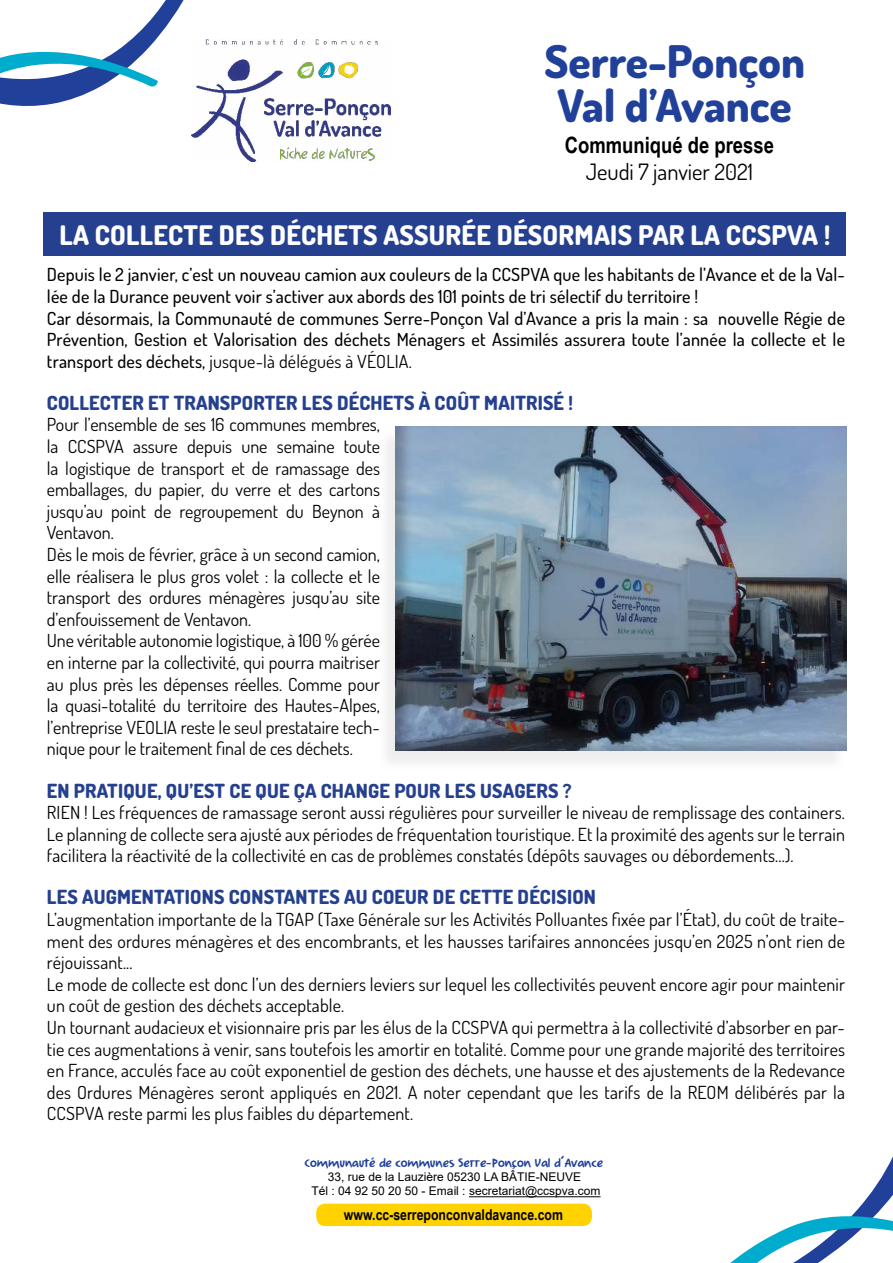
<style>
.page{position:relative;width:893px;height:1263px;background:#fff}
.page>*{position:absolute;margin:0;border:0;box-sizing:border-box;transform-origin:0 0}
.t1{font:800 45px/43.5px "Dosis";color:#21409a}
.t2{font:800 27px "Dosis";letter-spacing:.01em;color:#fff}
.t3{font:700 22.5px "Arial Narrow";color:#000}
.t4{font:22.5px "Dosis";color:#000}
.t5{font:800 19.5px "Dosis";letter-spacing:.01em;color:#25408f}
.t6{font:18px/21.6px "Dosis";letter-spacing:.01em;color:#000}
.t7{font:500 18px/21.6px "Dosis";letter-spacing:.01em;color:#000}
.t8{font:700 15px "Arial Narrow";color:#000}
.t9{font:12px/14.4px "Arial";color:#000;text-align:center}
.t10{font:900 12px "Ad Pro LT Std";color:#21409a}
.s1{font-weight:400}
</style>
<div class="page">
<img style="left:192px;top:39px;width:198px;height:122px">
<div style="left:44px;top:213px;width:802px;height:43px;background:#25408f"></div>
<svg style="left:0;top:0;width:195px;height:127px"></svg>
<hr style="left:469px;top:1196px;width:132px;height:1px;background:#000">
<div style="left:316px;top:1204px;width:276px;height:22px;background:#ffd200;border-radius:9px"></div>
<svg style="left:730px;top:1156px;width:163px;height:107px"></svg>
<div style="left:378px;top:430px;width:467px;height:341px;background:#f4f4f5"></div>
<div style="left:382px;top:414px;width:479px;height:338px;background:#afadb5;opacity:.75"></div>
<h1 class="t1" style="left:544px;top:39px;width:262px">SERRE-PONÇON<br>VAL D’AVANCE</h1>
<p class="t3" style="left:565px;top:128px;width:211px">Communiqué de presse</p>
<p class="t4" style="left:586px;top:157px;width:169px">Jeudi 7 janvier 2021</p>
<h2 class="t2" style="left:59px;top:217px;width:772px">LA COLLECTE DES DÉCHETS ASSURÉE DÉSORMAIS PAR LA CCSPVA !</h2>
<p class="t7" style="left:47px;top:264px;width:800px">Depuis le 2 janvier, c’est un nouveau camion aux couleurs de la CCSPVA que les habitants de l’Avance et de la Val&shy;lée de la Durance peuvent voir s’activer aux abords des 101 points de tri sélectif du territoire !<br>Car désormais, la Communauté de communes Serre-Ponçon Val d’Avance a pris la main : sa nouvelle Régie de Prévention, Gestion et Valorisation des déchets Ménagers et Assimilés assurera toute l’année la collecte et le transport des déchets, <span class="s1">jusque-là délégués à VÉOLIA.</span></p>
<p class="t5" style="left:47px;top:390px;width:266px">COLLECTER ET TRANSPORTER LES</p>
<p class="t5" style="left:337px;top:390px;width:35px">DÉCHETS</p>
<p class="t5" style="left:419px;top:390px;width:77px">À COÛTMAITRIS</p>
<p class="t5" style="left:554px;top:390px;width:21px">É !</p>
<p class="t6" style="left:47px;top:414px;width:335px">Pour l’ensemble de ses 16 communes membres, la CCSPVA assure depuis une semaine toute la logistique de transport et de ramassage des emballages, du papier, du verre et des cartons jusqu’au point de regroupement du Beynon à Ventavon.<br>Dès le mois de février, grâce à un second camion, elle réalisera le plus gros volet : la collecte et le transport des ordures ménagères jusqu’au site d’enfouissement de Ventavon.<br>Une véritable autonomie logistique, à 100 % gérée en interne par la collectivité, qui pourra maitriser au plus près les dépenses réelles. Comme pour la quasi-totalité du territoire des Hautes-Alpes, l’entreprise VEOLIA reste le seul prestataire tech&shy;nique pour le traitement final de ces déchets.</p>
<p class="t5" style="left:47px;top:778px;width:38px">EN PRATI</p>
<p class="t5" style="left:123px;top:778px;width:82px">QUE, QU’EST</p>
<p class="t5" style="left:230px;top:778px;width:104px">CE QUE ÇA CHAN</p>
<p class="t5" style="left:368px;top:778px;width:39px">GE POUR</p>
<p class="t5" style="left:445px;top:778px;width:11px">LES</p>
<p class="t5" style="left:480px;top:778px;width:58px">USAGERS</p>
<p class="t5" style="left:563px;top:778px;width:10px">?</p>
<p class="t6" style="left:47px;top:801px;width:800px;text-align:justify">RIEN ! Les fréquences de ramassage seront aussi régulières pour surveiller le niveau de remplissage des containers.<br>Le planning de collecte sera ajusté aux périodes de fréquentation touristique. Et la proximité des agents sur le terrain facilitera la réactivité de la collectivité en cas de problèmes constatés (dépôts sauvages ou débordements...).</p>
<p class="t5" style="left:47px;top:885px;width:337px">LES AUGMENTATIONS CONSTANTES AU COEUR</p>
<p class="t5" style="left:433px;top:885px;width:39px">DE CETTE</p>
<p class="t5" style="left:518px;top:885px;width:11px">DÉCISION</p>
<p class="t6" style="left:47px;top:908px;width:800px">L’augmentation importante de la TGAP (Taxe Générale sur les Activités Polluantes fixée par l’État), du coût de traite&shy;ment des ordures ménagères et des encombrants, et les hausses tarifaires annoncées jusqu’en 2025 n’ont rien de réjouissant...<br>Le mode de collecte est donc l’un des derniers leviers sur lequel les collectivités peuvent encore agir pour maintenir un coût de gestion des déchets acceptable.<br>Un tournant audacieux et visionnaire pris par les élus de la CCSPVA qui permettra à la collectivité d’absorber en par&shy;tie ces augmentations à venir, sans toutefois les amortir en totalité. Comme pour une grande majorité des territoires en France, acculés face au coût exponentiel de gestion des déchets, une hausse et des ajustements de la Redevance des Ordures Ménagères seront appliqués en 2021. A noter cependant que les tarifs de la REOM délibérés par la CCSPVA reste parmi les plus faibles du département.</p>
<p class="t10" style="left:304px;top:1155px;width:300px">Communauté de communes Serre-Ponçon Val d’Avance</p>
<p class="t9" style="left:312px;top:1169px;width:290px">33, rue de la Lauzière 05230 LA BÂTIE-NEUVE<br>Tél : 04 92 50 20 50 - Email : secretariat@ccspva.com</p>
<p class="t8" style="left:344px;top:1204px;width:221px">www.cc-serreponconvaldavance.com</p>
</div>
